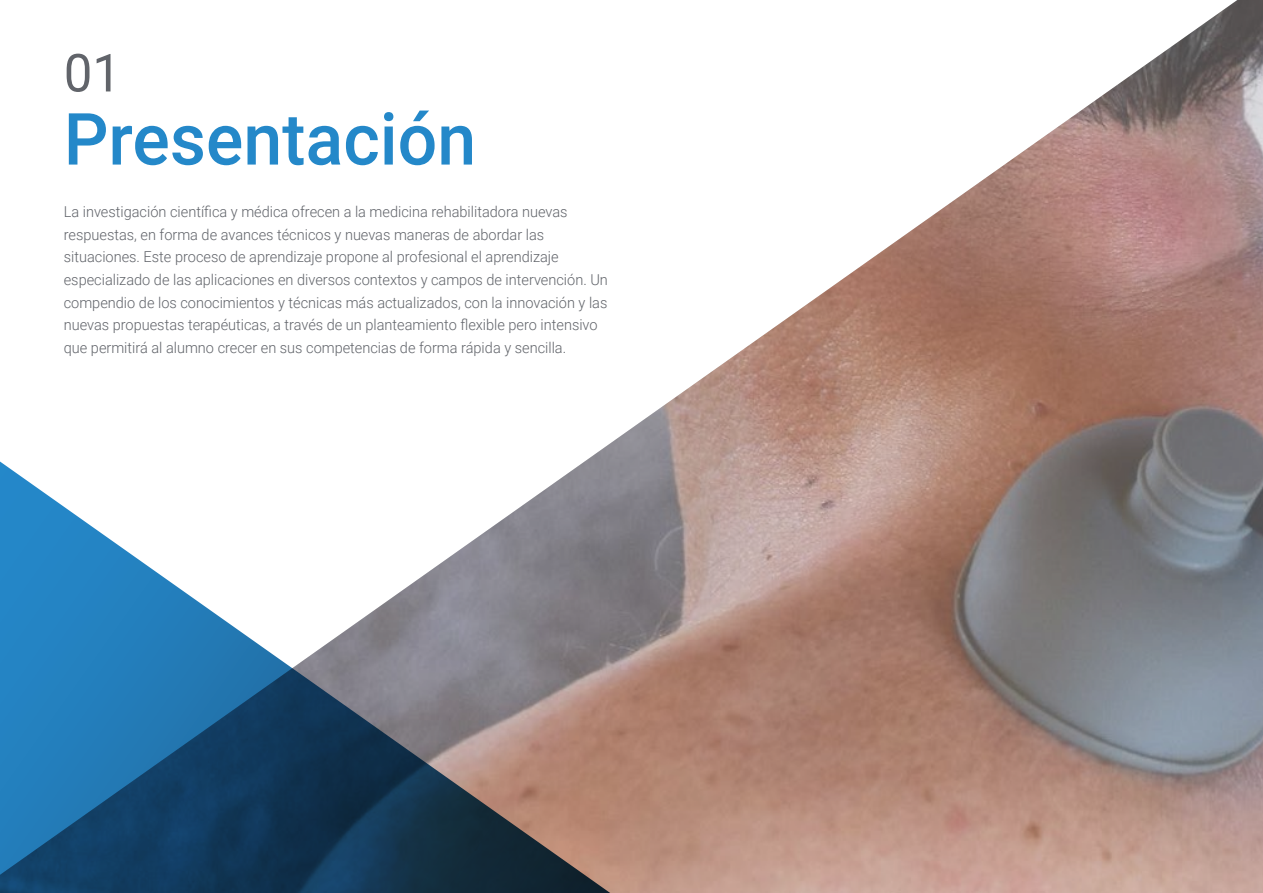
<style>
.page{position:relative;width:1263px;height:893px;background:#fff}
.page>*{position:absolute;margin:0;border:0;box-sizing:border-box;transform-origin:0 0}
.t1{font:500 72px "Roboto";color:#2488c9}
.t2{font:52.5px "Roboto";color:#61646a}
.t3{font:300 15px/22.5px "Roboto";color:#61646a}
</style>
<div class="page">
<img style="left:607px;top:0;width:656px;height:893px">
<svg style="left:0;top:446px;width:640px;height:447px"></svg>
<h2 class="t2" style="left:64px;top:36px;width:59px">01</h2>
<h1 class="t1" style="left:64px;top:89px;width:414px">Presentación</h1>
<p class="t3" style="left:64px;top:200px;width:546px">La investigación científica y médica ofrecen a la medicina rehabilitadora nuevas respuestas, en forma de avances técnicos y nuevas maneras de abordar las situaciones. Este proceso de aprendizaje propone al profesional el aprendizaje especializado de las aplicaciones en diversos contextos y campos de intervención. Un compendio de los conocimientos y técnicas más actualizados, con la innovación y las nuevas propuestas terapéuticas, a través de un planteamiento flexible pero intensivo que permitirá al alumno crecer en sus competencias de forma rápida y sencilla.</p>
</div>
